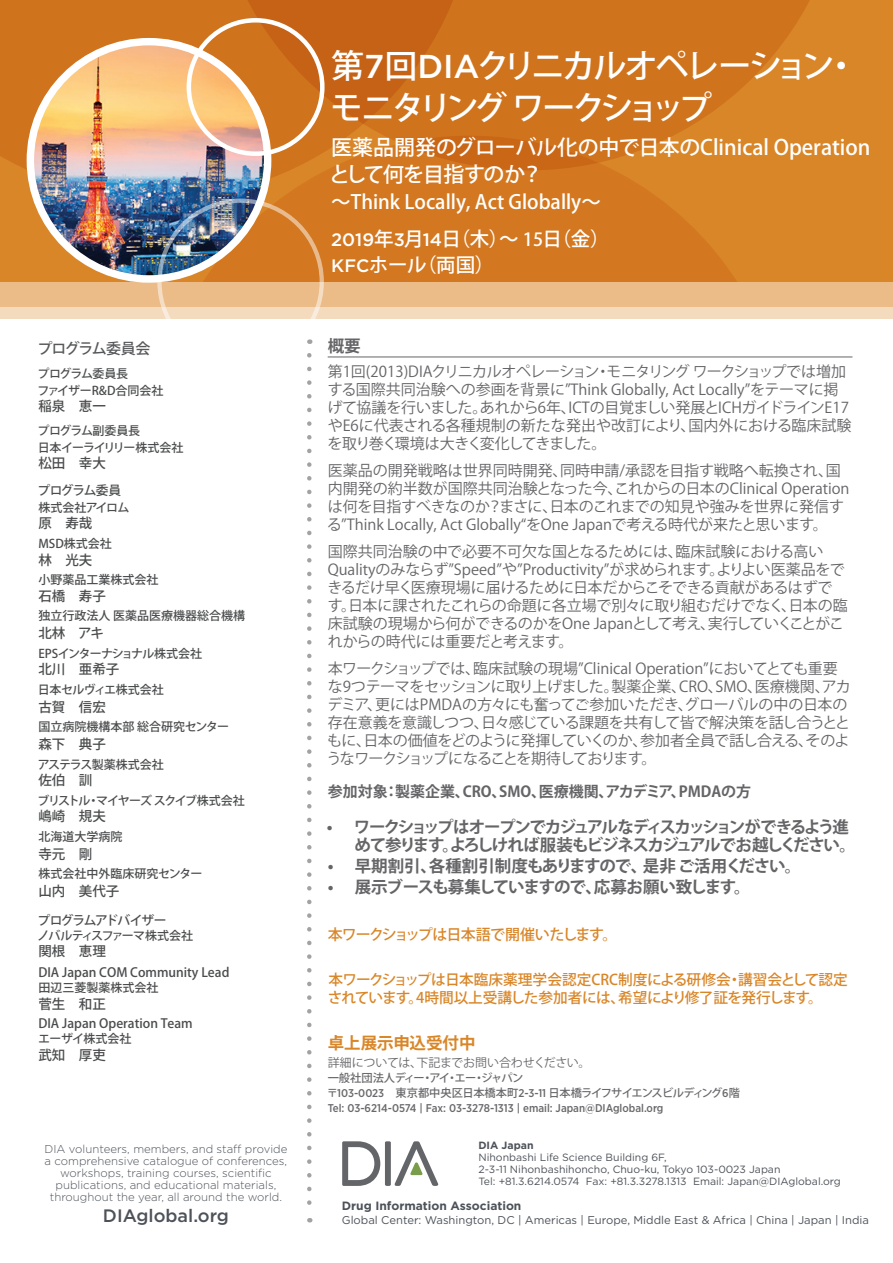
<style>
.page{position:relative;width:893px;height:1263px;background:#fff}
.page>*{position:absolute;margin:0;border:0;box-sizing:border-box;transform-origin:0 0}
.t1{font:500 33px/42px "Koz Go Pro";letter-spacing:-.115em;color:#fff}
.t2{font:500 21px/27px "Koz Go Pro";letter-spacing:-.01em;color:#fff}
.t3{font:500 19.5px/37.5px "Koz Go Pro";color:#fff}
.t4{font:500 18px "Gotham";color:#4d5259}
.t5{font:700 16.5px/18px "Koz Go Pro";letter-spacing:-.08em;color:#656568}
.t6{font:700 16.5px "Koz Go Pro";letter-spacing:-.02em;color:#656568}
.t7{font:700 16.5px "Koz Go Pro";color:#d98628}
.t8{font:15px/18px "Koz Go Pro";color:#656568}
.t9{font:15px/18px "Koz Go Pro";letter-spacing:-.02em;color:#656568}
.t10{font:700 15px "Koz Go Pro";color:#656568}
.t11{font:500 15px "Koz Go Pro";letter-spacing:-.06em;color:#d98628}
.t12{font:500 15px "Koz Go Pro";letter-spacing:-.05em;color:#57585a}
.t13{font:500 14.7px/18px "Koz Go Pro";letter-spacing:-.02em;color:#d98628}
.t14{font:500 13.5px "Koz Go Pro";color:#4b4c4d}
.t15{font:500 12.75px "Koz Go Pro";color:#4b4c4d}
.t16{font:500 12.75px "Koz Go Pro";letter-spacing:-.09em;color:#4b4c4d}
.t17{font:500 12.75px "Koz Go Pro";letter-spacing:-.07em;color:#4b4c4d}
.t18{font:500 12px "Koz Go Pro";color:#4b4c4d}
.t19{font:700 12px "Gotham";color:#4d5259}
.t20{font:500 12px "Koz Go Pro";letter-spacing:-.06em;color:#4b4c4d}
.t21{font:12px "Koz Go Pro";letter-spacing:-.01em;color:#69696c}
.t22{font:500 12px/16.5px "Koz Go Pro";letter-spacing:-.045em;color:#4b4c4d}
.t23{font:500 12px/16.5px "Koz Go Pro";letter-spacing:-.03em;color:#4b4c4d}
.t24{font:500 12px "Koz Go Pro";letter-spacing:-.1em;color:#4b4c4d}
.t25{font:500 12px "Koz Go Pro";letter-spacing:-.05em;color:#4b4c4d}
.t26{font:500 12px "Koz Go Pro";letter-spacing:-.035em;color:#4b4c4d}
.t27{font:500 12px "Koz Go Pro";letter-spacing:-.02em;color:#4b4c4d}
.t28{font:500 12px "Koz Go Pro";letter-spacing:-.04em;color:#4b4c4d}
.t29{font:300 11.4px/12px "Gotham";color:#4d5259;text-align:center}
.t30{font:11.25px "Gotham";color:#4d5259}
.t31{font:500 11.25px/15px "Koz Go Pro";letter-spacing:-.04em;color:#69696c}
.t32{font:500 11.25px "Gotham Narrow";color:#69696c}
.t33{font:10.5px/12px "Gotham";color:#4d5259}
.t34{font:700 10.5px "Gotham";color:#4d5259}
.s1{font-family:"Gotham"}
.s2{font-family:"Gotham";font-size:18px}
.s3{font-size:18px}
.s4{font-family:"Gotham Narrow"}
</style>
<div class="page">
<div style="left:0;top:0;width:893px;height:293px;background:#d98628"></div>
<svg style="left:0;top:0;width:211px;height:198px;background:#d17926"></svg>
<svg style="left:211px;top:0;width:599px;height:136px;background:#ce731f"></svg>
<svg style="left:190px;top:136px;width:547px;height:146px;fill:#d37820"></svg>
<div style="left:0;top:282px;width:893px;height:25px;background:#ebbc88"></div>
<div style="left:0;top:308px;width:893px;height:11px;background:#f4dbbe"></div>
<img style="left:30px;top:42px;width:238px;height:237px;border-radius:119px">
<div style="left:27px;top:38px;width:244px;height:245px;border:7px solid #fff;border-radius:50%"></div>
<div style="left:157px;top:199px;width:167px;height:166px;border:4px solid #fff;border-radius:50%"></div>
<svg style="left:307px;top:355px;width:5px;height:867px"></svg>
<div style="left:187px;top:18px;width:138px;height:138px;border:4px solid #fff;border-radius:50%"></div>
<svg style="left:342px;top:1141px;width:97px;height:45px"></svg>
<hr style="left:328px;top:357px;width:524px;height:1px;background:#656568">
<p class="t12" style="left:37px;top:339px;width:115px">プログラム委員会</p>
<p class="t23" style="left:38px;top:366px;width:127px">プログラム委員長<br>ファイザーR&amp;D合同会社</p>
<p class="t14" style="left:38px;top:398px;width:69px">稲泉　恵一</p>
<p class="t22" style="left:38px;top:423px;width:147px">プログラム副委員長<br>日本イーライリリー株式会社</p>
<p class="t14" style="left:38px;top:455px;width:69px">松田　幸大</p>
<p class="t17" style="left:38px;top:483px;width:85px">プログラム委員</p>
<p class="t20" style="left:38px;top:500px;width:93px">株式会社アイロム</p>
<p class="t14" style="left:38px;top:515px;width:56px">原　寿哉</p>
<p class="t18" style="left:38px;top:536px;width:75px">MSD株式会社</p>
<p class="t14" style="left:38px;top:551px;width:56px">林　光夫</p>
<p class="t18" style="left:38px;top:572px;width:122px">小野薬品工業株式会社</p>
<p class="t14" style="left:38px;top:587px;width:69px">石橋　寿子</p>
<p class="t18" style="left:38px;top:608px;width:208px">独立行政法人 医薬品医療機器総合機構</p>
<p class="t14" style="left:38px;top:624px;width:67px">北林　アキ</p>
<p class="t20" style="left:38px;top:645px;width:165px">EPSインターナショナル株式会社</p>
<p class="t14" style="left:38px;top:660px;width:83px">北川　亜希子</p>
<p class="t26" style="left:38px;top:681px;width:127px">日本セルヴィエ株式会社</p>
<p class="t14" style="left:38px;top:698px;width:69px">古賀　信宏</p>
<p class="t18" style="left:38px;top:719px;width:192px">国立病院機構本部 総合研究センター</p>
<p class="t14" style="left:38px;top:735px;width:69px">森下　典子</p>
<p class="t27" style="left:38px;top:756px;width:128px">アステラス製薬株式会社</p>
<p class="t14" style="left:38px;top:771px;width:56px">佐伯　訓</p>
<p class="t24" style="left:38px;top:792px;width:209px">ブリストル・マイヤーズ スクイブ株式会社</p>
<p class="t14" style="left:38px;top:807px;width:69px">嶋崎　規夫</p>
<p class="t18" style="left:38px;top:828px;width:86px">北海道大学病院</p>
<p class="t14" style="left:38px;top:845px;width:56px">寺元　剛</p>
<p class="t18" style="left:38px;top:866px;width:166px">株式会社中外臨床研究センター</p>
<p class="t14" style="left:38px;top:882px;width:83px">山内　美代子</p>
<p class="t16" style="left:38px;top:912px;width:131px">プログラムアドバイザー</p>
<p class="t25" style="left:37px;top:927px;width:157px">ノバルティスファーマ株式会社</p>
<p class="t14" style="left:38px;top:942px;width:69px">関根　恵理</p>
<p class="t15" style="left:38px;top:964px;width:192px">DIA Japan COM Community Lead</p>
<p class="t18" style="left:38px;top:980px;width:122px">田辺三菱製薬株式会社</p>
<p class="t14" style="left:38px;top:995px;width:69px">菅生　和正</p>
<p class="t15" style="left:38px;top:1015px;width:156px">DIA Japan Operation Team</p>
<p class="t28" style="left:38px;top:1031px;width:95px">エーザイ株式会社</p>
<p class="t14" style="left:38px;top:1046px;width:69px">武知　厚吏</p>
<p class="t29" style="left:45px;top:1143px;width:244px">DIA volunteers, members, and staff provide a comprehensive catalogue of conferences, workshops, training courses, scientific publications, and educational materials, throughout the year, all around the world.</p>
<p class="t4" style="left:103px;top:1204px;width:127px">DIAglobal.org</p>
<h1 class="t1" style="left:330px;top:47px;width:529px">第<span class="s1">7</span>回<span class="s1">DIA</span>クリニカルオペレーション・モニタリング ワークショップ</h1>
<h2 class="t2" style="left:329px;top:135px;width:543px">医薬品開発のグローバル化の中で日本のClinical Operationとして何を目指すのか？</h2>
<h3 class="t3" style="left:331px;top:184px;width:280px">～Think Locally, Act Globally～<br><span class="s2">2019</span>年<span class="s2">3</span>月<span class="s2">14</span>日（木）～ <span class="s3">15</span>日（金）</h3>
<h3 class="t3" style="left:331px;top:247px;width:165px"><span class="s2">KFC</span>ホール（両国）</h3>
<p class="t5" style="left:328px;top:338px;width:34px">概要</p>
<p class="t8" style="left:327px;top:363px;width:526px">第1回(2013)DIAクリニカルオペレーション・モニタリング ワークショップでは増加する国際共同治験への参画を背景に”Think Globally, Act Locally”をテーマに掲げて協議を行いました。あれから6年、ICTの目覚ましい発展とICHガイドラインE17やE6に代表される各種規制の新たな発出や改訂により、国内外における臨床試験を取り巻く環境は大きく変化してきました。</p>
<p class="t8" style="left:327px;top:462px;width:524px">医薬品の開発戦略は世界同時開発、同時申請/承認を目指す戦略へ転換され、国内開発の約半数が国際共同治験となった今、これからの日本のClinical Operationは何を目指すべきなのか？まさに、日本のこれまでの知見や強みを世界に発信する”Think Locally, Act Globally“をOne Japanで考える時代が来たと思います。</p>
<p class="t8" style="left:327px;top:543px;width:522px">国際共同治験の中で必要不可欠な国となるためには、臨床試験における高いQualityのみならず”Speed”や”Productivity”が求められます。よりよい医薬品をできるだけ早く医療現場に届けるために日本だからこそできる貢献があるはずです。日本に課されたこれらの命題に各立場で別々に取り組むだけでなく、日本の臨床試験の現場から何ができるのかをOne Japanとして考え、実行していくことがこれからの時代には重要だと考えます。</p>
<p class="t9" style="left:326px;top:660px;width:526px">本ワークショップでは、臨床試験の現場”Clinical Operation”においてとても重要な9つテーマをセッションに取り上げました。製薬企業、CRO、SMO、医療機関、アカデミア、更にはPMDAの方々にも奮ってご参加いただき、グローバルの中の日本の存在意義を意識しつつ、日々感じている課題を共有して皆で解決策を話し合うとともに、日本の価値をどのように発揮していくのか、参加者全員で話し合える、そのようなワークショップになることを期待しております。</p>
<p class="t10" style="left:328px;top:782px;width:425px">参加対象：製薬企業、CRO、SMO、医療機関、アカデミア、PMDAの方</p>
<p class="t5" style="left:354px;top:819px;width:503px;text-indent:-28px">• ワークショップはオープンでカジュアルなディスカッションができるよう進めて参ります。よろしければ服装もビジネスカジュアルでお越しください。</p>
<p class="t6" style="left:328px;top:855px;width:475px">• 早期割引、各種割引制度もありますので、是非ご活用ください。</p>
<p class="t5" style="left:328px;top:879px;width:424px">• 展示ブースも募集していますので、応募お願い致します。</p>
<p class="t11" style="left:328px;top:925px;width:291px">本ワークショップは日本語で開催いたします。</p>
<p class="t13" style="left:328px;top:972px;width:522px">本ワークショップは日本臨床薬理学会認定CRC制度による研修会・講習会として認定されています。4時間以上受講した参加者には、希望により修了証を発行します。</p>
<p class="t7" style="left:328px;top:1032px;width:149px">卓上展示申込受付中</p>
<p class="t21" style="left:328px;top:1055px;width:264px">詳細については、下記までお問い合わせください。</p>
<p class="t31" style="left:327px;top:1071px;width:415px">一般社団法人ディー・アイ・エー・ジャパン<br>〒<span class="s4">103-0023</span> 東京都中央区日本橋本町<span class="s4">2-3-11</span> 日本橋ライフサイエンスビルディング<span class="s4">6</span>階</p>
<p class="t32" style="left:328px;top:1101px;width:337px">Tel: 03-6214-0574 | Fax: 03-3278-1313 | email: Japan@DIAglobal.org</p>
<p class="t34" style="left:478px;top:1138px;width:57px">DIA Japan</p>
<p class="t33" style="left:478px;top:1151px;width:364px">Nihonbashi Life Science Building 6F,<br>2-3-11 Nihonbashihoncho, Chuo-ku, Tokyo 103-0023 Japan<br>Tel: +81.3.6214.0574 Fax: +81.3.3278.1313 Email: Japan@DIAglobal.org</p>
<p class="t19" style="left:342px;top:1198px;width:181px">Drug Information Association</p>
<p class="t30" style="left:342px;top:1212px;width:529px">Global Center: Washington, DC | Americas | Europe, Middle East &amp; Africa | China | Japan | India</p>
</div>
